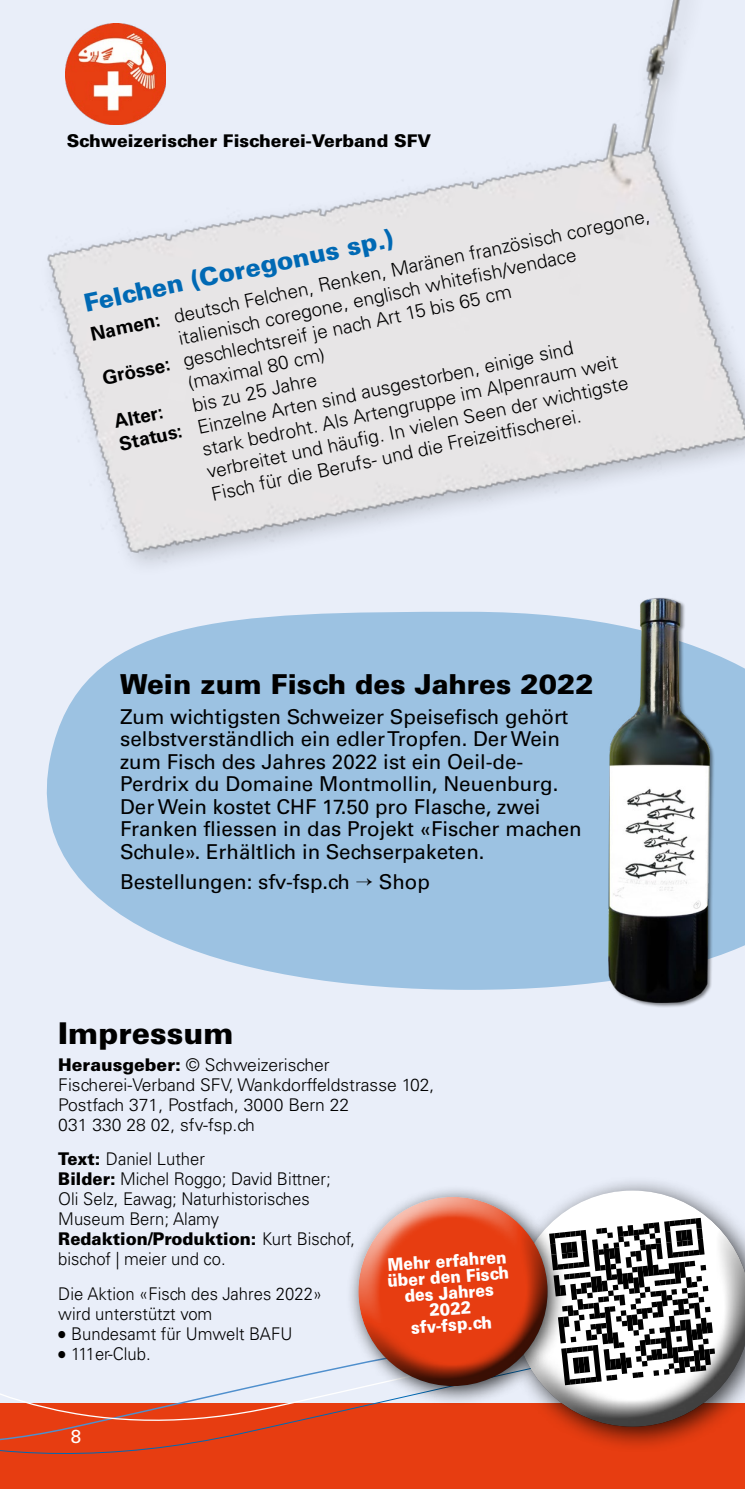
<style>
.page{position:relative;width:745px;height:1489px;background:#fff}
.page>*{position:absolute;margin:0;border:0;box-sizing:border-box;transform-origin:0 0}
.t1{font:900 30px "Univers";color:#000}
.t2{font:900 27.5px "Univers";color:#000}
.t3{font:900 25px "Univers";color:#0069b4}
.t4{font:20.5px/22.5px "Univers";color:#000}
.t5{font:300 19px/22.8px "Univers";color:#000;text-align:center}
.t6{font:700 19px "Univers";color:#000}
.zw{font:18.75px "Univers";color:#fff}
.t7{font:300 17.5px/20px "Univers";color:#000;scale:.95 1}
.t8{font:300 17.5px/20px "Univers";color:#000}
.t9{font:900 17.5px/16px "Univers";color:#fff;text-align:center;scale:.9 1}
.t10{font:900 17.5px "Univers";color:#000}
.s1{font-weight:700}
.s2{font-weight:900}
</style>
<div class="page">
<div style="left:0;top:0;width:744px;height:1488px;background:#e9eef9"></div>
<svg style="left:46px;top:684px;width:698px;height:306px"></svg>
<svg style="left:0;top:1365px;width:744px;height:123px"></svg>
<div style="left:499px;top:1174px;width:245px;height:278px;background:#000;opacity:.75"></div>
<div style="left:490px;top:1171px;width:254px;height:209px;background:#fff;opacity:.75"></div>
<div style="left:508px;top:1226px;width:236px;height:200px;background:#000;opacity:.75"></div>
<svg style="left:568px;top:1217px;width:146px;height:168px"></svg>
<div style="left:346px;top:1184px;width:222px;height:222px;background:#000;opacity:.75"></div>
<div style="left:336px;top:1178px;width:214px;height:170px;background:#fff;opacity:.75"></div>
<div style="left:354px;top:1225px;width:215px;height:161px;background:#000;opacity:.75"></div>
<img style="left:47px;top:0;width:697px;height:684px">
<div style="left:607px;top:597px;width:107px;height:410px;background:#000;opacity:.5"></div>
<img style="left:608px;top:594px;width:101px;height:408px">
<p class="t10" style="left:67px;top:129px;width:365px">Schweizerischer Fischerei-Verband SFV</p>
<p class="t5" style="left:88px;top:323px;width:572px;rotate:-12deg"><span class="s1">Namen:</span> deutsch Felchen, Renken, Maränen französisch coregone, italienisch coregone, englisch whitefi sh/vendace</p>
<p class="t3" style="left:81px;top:288px;width:317px;rotate:-12deg">Felchen (Coregonus sp.)</p>
<p class="t5" style="left:181px;top:349px;width:336px;text-align:left;text-indent:-82px;rotate:-12deg"><span class="s1">Grösse:</span> geschlechtsreif je nach Art 15 bis 65 cm (maximal 80 cm)</p>
<p class="t6" style="left:112px;top:411px;width:51px;rotate:-12deg">Alter:</p>
<p class="t5" style="left:117px;top:433px;width:465px;rotate:-12deg"><span class="s1">Status:</span> Einzelne Arten sind ausgestorben, einige sind</p>
<p class="t5" style="left:200px;top:438px;width:425px;rotate:-12deg">stark bedroht. Als Artengruppe im Alpenraum weit</p>
<p class="t5" style="left:190px;top:394px;width:128px;rotate:-12deg">bis zu 25 Jahre</p>
<p class="t5" style="left:204px;top:460px;width:431px;rotate:-12deg">verbreitet und häufi g. In vielen Seen der wichtigste</p>
<p class="t5" style="left:209px;top:483px;width:379px;rotate:-12deg">Fisch für die Berufs- und die Freizeitfi scherei.</p>
<p class="t2" style="left:120px;top:667px;width:475px">Wein zum Fisch des Jahres 2022</p>
<p class="t4" style="left:120px;top:705px;width:463px">Zum wichtigsten Schweizer Speisefisch gehört selbstverständlich ein edler Tropfen. Der Wein zum Fisch des Jahres 2022 ist ein Oeil-de-Perdrix du Domaine Montmollin, Neuenburg.<br>Der Wein kostet CHF 17.50 pro Flasche, zwei Franken fliessen in das Projekt «Fischer machen Schule». Erhältlich in Sechserpaketen.</p>
<p class="t4" style="left:120px;top:870px;width:311px">Bestellungen: sfv-fsp.ch → Shop</p>
<p class="t1" style="left:58px;top:1014px;width:177px">Impressum</p>
<p class="t8" style="left:58px;top:1054px;width:377px"><span class="s2">Herausgeber:</span> © Schweizerischer Fischerei-Verband SFV, Wankdorffeldstrasse 102, Postfach 371, Postfach, 3000 Bern 22<br>031 330 28 02, sfv-fsp.ch</p>
<p class="t7" style="left:58px;top:1148px;width:314px"><span class="s2">Text:</span> Daniel Luther<br><span class="s2">Bilder:</span> Michel Roggo; David Bittner;<br>Oli Selz, Eawag; Naturhistorisches<br>Museum Bern; Alamy<br><span class="s2">Redaktion/Produktion:</span> Kurt Bischof, bischof | meier und co.</p>
<p class="t7" style="left:58px;top:1283px;width:279px">Die Aktion «Fisch des Jahres 2022» wird unterstützt vom</p>
<p class="t7" style="left:58px;top:1323px;width:248px">● Bundesamt für Umwelt BAFU</p>
<p class="t7" style="left:58px;top:1343px;width:99px">● 111er-Club.</p>
<p class="t9" style="left:385px;top:1256px;width:137px;rotate:-4deg">Mehr erfahren über den Fisch des Jahres<br>2022 sfv-fsp.ch</p>
<p class="zw" style="left:71px;top:1424px;width:12px">8</p>
</div>
